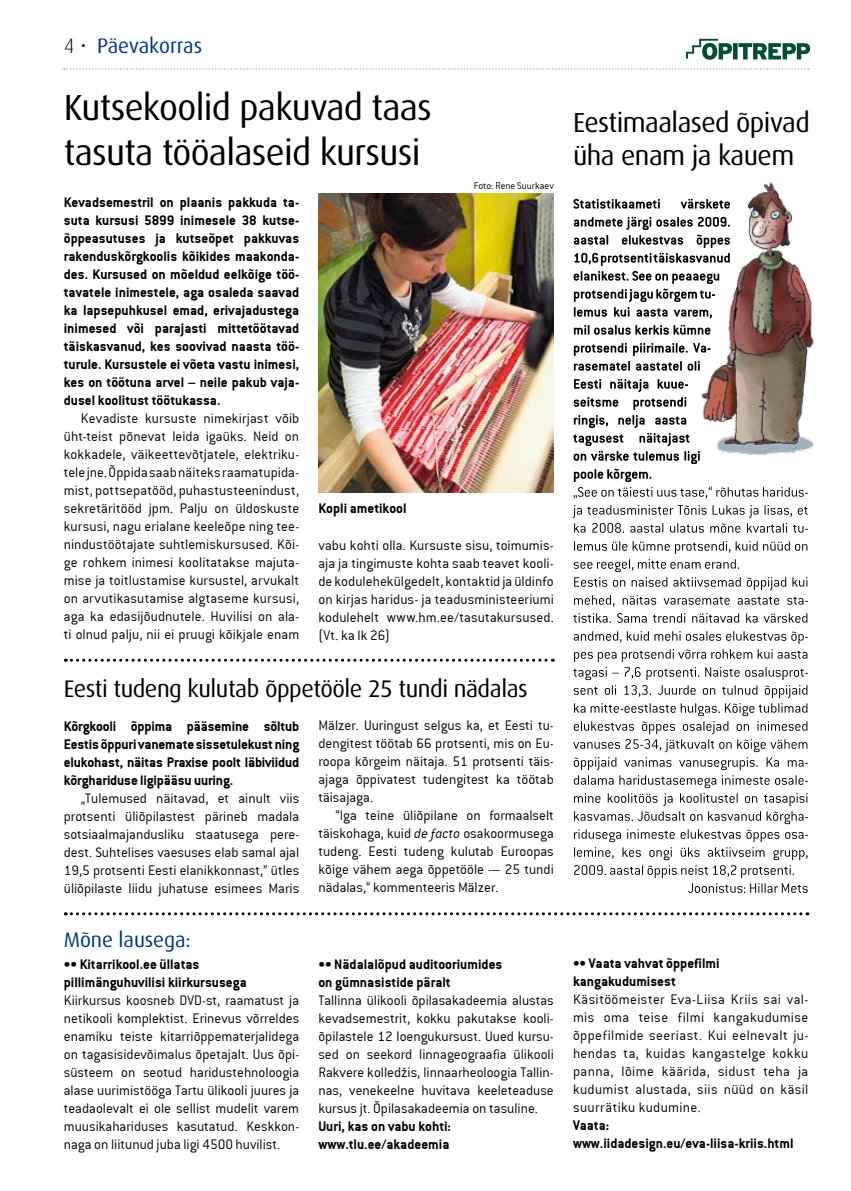
<style>
.page{position:relative;width:851px;height:1191px;background:#fff}
.page>*{position:absolute;margin:0;border:0;box-sizing:border-box;transform-origin:0 0}
.t1{font:36.3px/45.3px "Dax";letter-spacing:-.02em;color:#000}
.t2{font:27.45px/33px "Dax";letter-spacing:-.02em;color:#000}
.t3{font:24px "Dax";letter-spacing:-.02em;color:#000}
.t4{font:21px "Dax";letter-spacing:-.005em;color:#003781}
.t5{font:15px/18px "Conduit ITCTT Light";color:#000;text-align:justify}
.t6{font:15px/18px "Conduit ITCTT Bold";color:#000}
.t7{font:10.5px "Conduit ITCTT Light";color:#000}
.s1{font-weight:300;color:#000}
.s2{font-style:italic}
</style>
<div class="page">
<svg style="left:64px;top:68px;width:744px;height:2px"></svg>
<svg style="left:686px;top:39px;width:124px;height:21px"></svg>
<svg style="left:65px;top:659px;width:488px;height:3px"></svg>
<svg style="left:65px;top:912px;width:742px;height:3px"></svg>
<svg style="left:573px;top:631px;width:234px;height:262px"></svg>
<svg style="left:573px;top:613px;width:234px;height:10px"></svg>
<svg style="left:573px;top:541px;width:234px;height:65px"></svg>
<svg style="left:572px;top:505px;width:235px;height:28px"></svg>
<svg style="left:573px;top:379px;width:234px;height:119px"></svg>
<svg style="left:573px;top:343px;width:124px;height:28px"></svg>
<svg style="left:573px;top:325px;width:124px;height:10px"></svg>
<svg style="left:573px;top:217px;width:124px;height:100px"></svg>
<svg style="left:573px;top:199px;width:124px;height:10px"></svg>
<img style="left:697px;top:182px;width:117px;height:276px">
<img style="left:318px;top:194px;width:235px;height:298px">
<h3 class="t4" style="left:64px;top:34px;width:140px"><span class="s1">4 •</span> Päevakorras</h3>
<h1 class="t1" style="left:64px;top:85px;width:369px">Kutsekoolid pakuvad taas tasuta tööalaseid kursusi</h1>
<p class="t7" style="left:473px;top:180px;width:82px">Foto: Rene Suurkaev</p>
<p class="t6" style="left:64px;top:193px;width:237px;text-align:justify">Kevadsemestril on plaanis pakkuda ta&shy;suta kursusi 5899 inimesele 38 kutse&shy;õppeasutuses ja kutseõpet pakkuvas rakenduskõrgkoolis kõikides maakonda&shy;des. Kursused on mõeldud eelkõige töö&shy;tavatele inimestele, aga osaleda saavad ka lapsepuhkusel emad, erivajadustega inimesed või parajasti mittetöötavad täiskasvanud, kes soovivad naasta töö&shy;turule. Kursustele ei võeta vastu inimesi, kes on töötuna arvel – neile pakub vaja&shy;dusel koolitust töötukassa.</p>
<p class="t5" style="left:64px;top:409px;width:237px;text-indent:17px">Kevadiste kursuste nimekirjast võib üht-teist põnevat leida igaüks. Neid on kokkadele, väikeettevõtjatele, elektriku&shy;tele jne. Õppida saab näiteks raamatupida&shy;mist, pottsepatööd, puhastusteenindust, sekretäritööd jpm. Palju on üldoskuste kursusi, nagu erialane keeleõpe ning tee&shy;nindustöötajate suhtlemiskursused. Kõi&shy;ge rohkem inimesi koolitatakse majuta&shy;mise ja toitlustamise kursustel, arvukalt on arvutikasutamise algtaseme kursusi, aga ka edasijõudnutele. Huvilisi on ala&shy;ti olnud palju, nii ei pruugi kõikjale enam</p>
<p class="t6" style="left:318px;top:499px;width:90px">Kopli ametikool</p>
<p class="t5" style="left:318px;top:536px;width:237px">vabu kohti olla. Kursuste sisu, toimumis&shy;aja ja tingimuste kohta saab teavet kooli&shy;de kodulehekülgedelt, kontaktid ja üldinfo on kirjas haridus- ja teadusministeeriumi kodulehelt www.hm.ee/tasutakursused. (Vt. ka lk 26)</p>
<h3 class="t3" style="left:64px;top:675px;width:465px">Eesti tudeng kulutab õppetööle 25 tundi nädalas</h3>
<p class="t6" style="left:64px;top:716px;width:237px;text-align:justify">Kõrgkooli õppima pääsemine sõltub Eestis õppuri vanemate sissetulekust ning elukohast, näitas Praxise poolt läbiviidud kõrghariduse ligipääsu uuring.</p>
<p class="t5" style="left:64px;top:789px;width:237px;text-indent:17px">„Tulemused näitavad, et ainult viis protsenti üliõpilastest pärineb madala sotsiaalmajandusliku staatusega pere&shy;dest. Suhtelises vaesuses elab samal ajal 19,5 protsenti Eesti elanikkonnast,” ütles üliõpilaste liidu juhatuse esimees Maris</p>
<p class="t5" style="left:318px;top:716px;width:237px">Mälzer. Uuringust selgus ka, et Eesti tu&shy;dengitest töötab 66 protsenti, mis on Eu&shy;roopa kõrgeim näitaja. 51 protsenti täis&shy;ajaga õppivatest tudengitest ka töötab täisajaga.</p>
<p class="t5" style="left:318px;top:806px;width:237px;text-indent:17px">“Iga teine üliõpilane on formaalselt täiskohaga, kuid <span class="s2">de facto</span> osakoormusega tudeng. Eesti tudeng kulutab Euroopas kõige vähem aega õppetööle — 25 tundi nädalas,“ kommenteeris Mälzer.</p>
<h3 class="t4" style="left:64px;top:927px;width:128px">Mõne lausega:</h3>
<p class="t6" style="left:64px;top:955px;width:184px">•• Kitarrikool.ee üllatas pillimänguhuvilisi kiirkursusega</p>
<p class="t5" style="left:64px;top:991px;width:237px">Kiirkursus koosneb DVD-st, raamatust ja netikooli komplektist. Erinevus võrreldes enamiku teiste kitarriõppematerjalidega on tagasisidevõimalus õpetajalt. Uus õpi&shy;süsteem on seotud haridustehnoloogia alase uurimistööga Tartu ülikooli juures ja teadaolevalt ei ole sellist mudelit varem muusikahariduses kasutatud. Keskkon&shy;naga on liitunud juba ligi 4500 huvilist.</p>
<p class="t6" style="left:318px;top:954px;width:185px">•• Nädalalõpud auditooriumides on gümnasistide päralt</p>
<p class="t5" style="left:318px;top:991px;width:237px">Tallinna ülikooli õpilasakadeemia alustas kevadsemestrit, kokku pakutakse kooli&shy;õpilastele 12 loengukursust. Uued kursu&shy;sed on seekord linnageograafia ülikooli Rakvere kolledžis, linnaarheoloogia Tallin&shy;nas, venekeelne huvitava keeleteaduse kursus jt. Õpilasakadeemia on tasuline.</p>
<p class="t6" style="left:318px;top:1116px;width:134px">Uuri, kas on vabu kohti: www.tlu.ee/akadeemia</p>
<h2 class="t2" style="left:573px;top:107px;width:238px">Eestimaalased õpivad üha enam ja kauem</h2>
<p class="t6" style="left:573px;top:953px;width:148px">•• Vaata vahvat õppefilmi kangakudumisest</p>
<p class="t5" style="left:573px;top:990px;width:237px">Käsitöömeister Eva-Liisa Kriis sai val&shy;mis oma teise filmi kangakudumise õppefilmide seeriast. Kui eelnevalt ju&shy;hendas ta, kuidas kangastelge kokku panna, lõime käärida, sidust teha ja kudumist alustada, siis nüüd on käsil suurrätiku kudumine.</p>
<p class="t6" style="left:573px;top:1115px;width:222px">Vaata: www.iidadesign.eu/eva-liisa-kriis.html</p>
</div>
